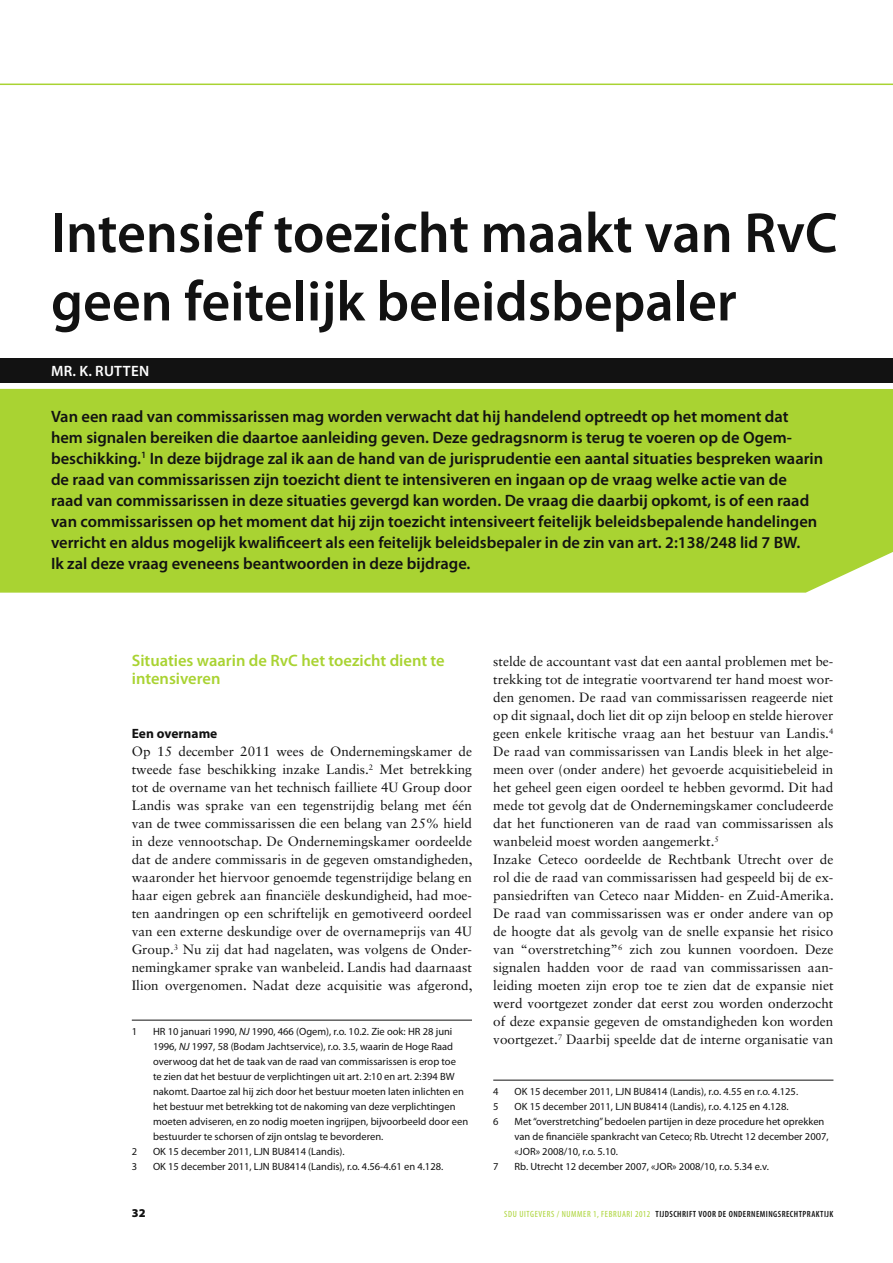
<style>
.page{position:relative;width:893px;height:1263px;background:#fff}
.page>*{position:absolute;margin:0;border:0;box-sizing:border-box;transform-origin:0 0}
.t1{font:600 57px/68.4px "Myriad Pro";color:#121212}
.t2{font:600 16.5px/21px "Myriad Pro";color:#121212}
.t3{font:600 16.5px/18px "Myriad Pro";color:#a9d332}
.t4{font:600 15px "Myriad Pro";letter-spacing:.02em;color:#fff}
.t5{font:13.5px/18px "Sabon LT Std";color:#121212;text-align:justify}
.t6{font:700 13.5px "Myriad Pro";color:#121212}
.t7{font:900 12px "Myriad Pro";color:#121212}
.t8{font:10.5px/15px "Myriad Pro";color:#121212}
.t9{font:600 condensed 9px "Myriad Pro";letter-spacing:.05em;color:#121212}
.s1{font-style:italic}
.s2{font-weight:400;color:#a9d332}
</style>
<div class="page">
<hr style="left:0;top:84px;width:893px;height:1px;background:#a9d332">
<div style="left:0;top:389px;width:893px;height:204px;background:#a9d332"></div>
<div style="left:0;top:359px;width:893px;height:24px;background:#121212"></div>
<hr style="left:132px;top:1020px;width:340px;height:1px;background:#121212">
<hr style="left:493px;top:1080px;width:340px;height:1px;background:#121212">
<h1 class="t1" style="left:51px;top:197px;width:788px">Intensief toezicht maakt van RvC geen feitelijk beleidsbepaler</h1>
<p class="t4" style="left:51px;top:361px;width:100px">MR. K. Rutten</p>
<p class="t2" style="left:51px;top:405px;width:774px">Van een raad van commissarissen mag worden verwacht dat hij handelend optreedt op het moment dat hem signalen bereiken die daartoe aanleiding geven. Deze gedragsnorm is terug te voeren op de Ogem&shy;beschikking.<sup>1</sup> In deze bijdrage zal ik aan de hand van de jurisprudentie een aantal situaties bespreken waarin de raad van commissarissen zijn toezicht dient te intensiveren en ingaan op de vraag welke actie van de<br>raad van commissarissen in deze situaties gevergd kan worden. De vraag die daarbij opkomt, is of een raad van commissarissen op het moment dat hij zijn toezicht intensiveert feitelijk beleidsbepalende handelingen verricht en aldus mogelijk kwalificeert als een feitelijk beleidsbepaler in de zin van art. 2:138/248 lid 7 BW.<br>Ik zal deze vraag eveneens beantwoorden in deze bijdrage.</p>
<p class="t3" style="left:132px;top:651px;width:314px">Situaties waarin de RvC het toezicht dient te intensiveren</p>
<p class="t6" style="left:132px;top:725px;width:87px">Een overname</p>
<p class="t5" style="left:132px;top:742px;width:342px">Op 15 december 2011 wees de Ondernemingskamer de tweede fase beschikking inzake Landis.<sup>2</sup> Met betrekking tot de overname van het technisch failliete 4U Group door Landis was sprake van een tegenstrijdig belang met één van de twee commissarissen die een belang van 25% hield in deze vennootschap. De Ondernemingskamer oordeelde dat de andere commissaris in de gegeven omstandigheden, waaronder het hiervoor genoemde tegenstrijdige belang en haar eigen gebrek aan financiële deskundigheid, had moe&shy;ten aandringen op een schriftelijk en gemotiveerd oordeel van een externe deskundige over de overnameprijs van 4U Group.<sup>3</sup> Nu zij dat had nagelaten, was volgens de Onder&shy;nemingkamer sprake van wanbeleid. Landis had daarnaast Ilion overgenomen. Nadat deze acquisitie was afgerond,</p>
<p class="t8" style="left:132px;top:1024px;width:7px">1</p>
<p class="t8" style="left:153px;top:1024px;width:317px">HR 10 januari 1990, <span class="s1">NJ</span> 1990, 466 (Ogem), r.o. 10.2. Zie ook: HR 28 juni 1996, <span class="s1">NJ</span> 1997, 58 (Bodam Jachtservice), r.o. 3.5, waarin de Hoge Raad overwoog dat het de taak van de raad van commissarissen is erop toe<br>te zien dat het bestuur de verplichtingen uit art. 2:10 en art. 2:394 BW nakomt. Daartoe zal hij zich door het bestuur moeten laten inlichten en het bestuur met betrekking tot de nakoming van deze verplichtingen moeten adviseren, en zo nodig moeten ingrijpen, bijvoorbeeld door een bestuurder te schorsen of zijn ontslag te bevorderen.</p>
<p class="t8" style="left:132px;top:1144px;width:7px">2</p>
<p class="t8" style="left:153px;top:1144px;width:193px">OK 15 december 2011, LJN BU8414 (Landis).</p>
<p class="t8" style="left:132px;top:1159px;width:7px">3</p>
<p class="t8" style="left:153px;top:1159px;width:292px">OK 15 december 2011, LJN BU8414 (Landis), r.o. 4.56-4.61 en 4.128.</p>
<p class="t5" style="left:493px;top:652px;width:342px;text-align:left">stelde de accountant vast dat een aantal problemen met be&shy;trekking tot de integratie voortvarend ter hand moest wor&shy;den genomen. De raad van commissarissen reageerde niet op dit signaal, doch liet dit op zijn beloop en stelde hierover geen enkele kritische vraag aan het bestuur van Landis.<sup>4<br></sup>De raad van commissarissen van Landis bleek in het alge&shy;meen over (onder andere) het gevoerde acquisitiebeleid in het geheel geen eigen oordeel te hebben gevormd. Dit had mede tot gevolg dat de Ondernemingskamer concludeerde dat het functioneren van de raad van commissarissen als wanbeleid moest worden aangemerkt.<sup>5<br></sup>Inzake Ceteco oordeelde de Rechtbank Utrecht over de rol die de raad van commissarissen had gespeeld bij de ex&shy;pansiedriften van Ceteco naar Midden- en Zuid-Amerika.<br>De raad van commissarissen was er onder andere van op de hoogte dat als gevolg van de snelle expansie het risico van “overstretching”<sup>6</sup> zich zou kunnen voordoen. Deze signalen hadden voor de raad van commissarissen aan&shy;leiding moeten zijn erop toe te zien dat de expansie niet werd voortgezet zonder dat eerst zou worden onderzocht of deze expansie gegeven de omstandigheden kon worden voortgezet.<sup>7</sup> Daarbij speelde dat de interne organisatie van</p>
<p class="t8" style="left:493px;top:1084px;width:7px">4</p>
<p class="t8" style="left:514px;top:1084px;width:285px">OK 15 december 2011, LJN BU8414 (Landis), r.o. 4.55 en r.o. 4.125.</p>
<p class="t8" style="left:493px;top:1099px;width:7px">5</p>
<p class="t8" style="left:514px;top:1099px;width:276px">OK 15 december 2011, LJN BU8414 (Landis), r.o. 4.125 en 4.128.</p>
<p class="t8" style="left:493px;top:1114px;width:7px">6</p>
<p class="t8" style="left:514px;top:1114px;width:316px">Met “overstretching” bedoelen partijen in deze procedure het oprekken van de financiële spankracht van Ceteco; Rb. Utrecht 12 december 2007, «JOR» 2008/10, r.o. 5.10.</p>
<p class="t8" style="left:493px;top:1159px;width:7px">7</p>
<p class="t8" style="left:514px;top:1159px;width:256px">Rb. Utrecht 12 december 2007, «JOR» 2008/10, r.o. 5.34 e.v.</p>
<p class="t7" style="left:132px;top:1204px;width:15px">32</p>
<p class="t9" style="left:504px;top:1208px;width:331px"><span class="s2">SDU UITGEVERS / NUMMER 1, FEBRUARI 2012</span> TIJDSCHRIFT VOOR DE ONDERNEMINGSRECHTPRAKTIJK</p>
</div>
